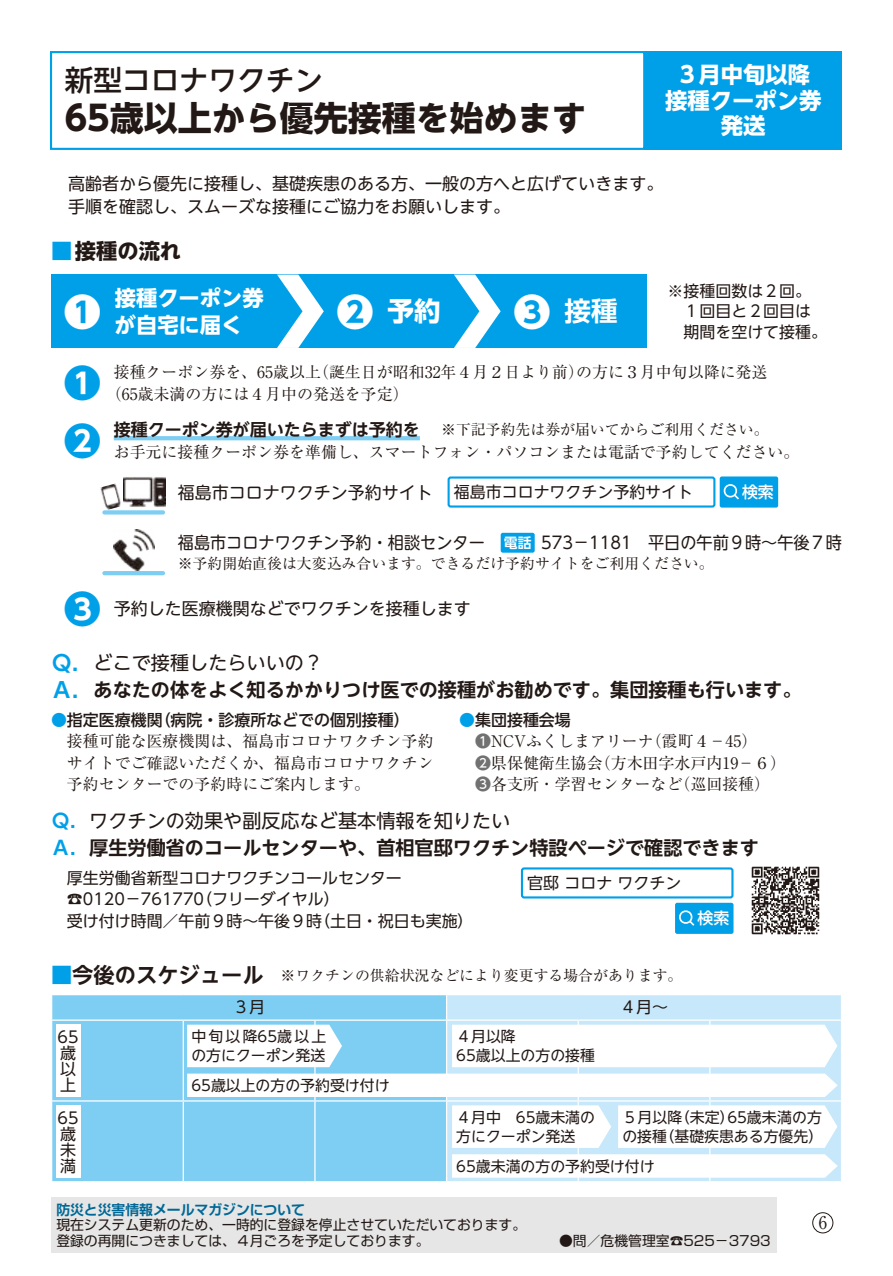
<style>
.page{position:relative;width:893px;height:1276px;background:#fff}
.page>*{position:absolute;margin:0;border:0;box-sizing:border-box;transform-origin:0 0}
.t1{font:700 37.2px "UD Shin Go NT Pr 6 N";color:#fff}
.t2{font:700 37.2px "UD Shin Go NT Pr 6 N";color:#00a0e9}
.t3{font:700 34.05px "UD Shin Go NT Pr 6";color:#221815}
.t4{font:500 28.65px "UD Shin Go NT Pr 6 N";color:#221815}
.t5{font:700 26.55px "UD Shin Go NT Pr 6 N De";color:#fff}
.t6{font:700 26.55px "UD Shin Go NT Pr 6 N";color:#fff}
.t7{font:700 22.35px/25.5px "UD Shin Go NT Pr 6 N";color:#fff;text-align:center}
.t8{font:700 21.3px "UD Shin Go NT Pr 6 N";color:#fff}
.t9{font:700 21.3px "UD Shin Go NT Pr 6 N De";color:#221815}
.t10{font:700 21.3px "UD Shin Go NT Pr 6 N";color:#221815}
.t11{font:700 19.2px "UD Shin Go NT Pr 6 N De";color:#221815}
.t12{font:19.2px "UD Shin Go NT Pr 6 N";color:#221815}
.t13{font:17.55px "Ryumin Pr 5";color:#221815;scale:.95 1}
.t14{font:16.95px/23.4px "UD Shin Go NT Pr 6 N";color:#221815}
.t15{font:16.95px "UD Shin Go NT Pr 6 N";color:#221815;scale:.95 1}
.t16{font:16.95px "UD Shin M Go Pr 6 N";color:#221815;scale:.95 1}
.t17{font:700 16.95px "UD Shin Go NT Pr 6 N De";color:#221815}
.t18{font:16.95px "UD Shin M Go Pr 6 N";color:#221815}
.t19{font:15.9px/21.3px "Ryumin Pr 6 N";color:#221815;text-align:justify}
.t20{font:15.9px/21.3px "UD Shin Go Pr 6 N";color:#221815}
.t21{font:15.9px/15.9px "UD Shin Go NT Pr 6 N";color:#221815;text-align:justify}
.t22{font:500 15.9px "UD Shin Go Pr 6 N";color:#221815}
.t23{font:500 15.9px "UD Shin Go NT Pr 6 N";color:#fff}
.t24{font:14.85px/19.2px "UD Shin Go NT Pr 6 N";color:#221815}
.t25{font:14.85px "Ryumin Pr 6 N";color:#221815}
.t26{font:13.8px "Shin Go Pr 5";color:#221815}
.t27{font:700 13.8px "Shin Go Pr 5 De";color:#006896}
.t28{font:700 13.8px "UD Shin Go NT Pr 6 N De";color:#fff}
.s1{color:#00a0e9}
.s2{font-family:"UD Shin Go NT Pr 6 N De";font-weight:700;font-size:21.3px;color:#00a0e9}
.s3{font-size:21.3px;color:#00a0e9}
.s4{font-weight:400;color:#00a0e9}
.s5{font-family:"UD Shin Go Pro";font-weight:500;color:#727171}
.s6{font-family:"UD Shin Go NT Pr 6 N De";font-weight:700;color:#00a0e9}
.s7{font-family:"UD Shin Go NT Pr 6 N";font-weight:400;color:#00a0e9}
</style>
<div class="page">
<hr style="left:102px;top:510px;width:63px;height:4px;background:#7ecef4;border-radius:2px">
<hr style="left:102px;top:571px;width:63px;height:4px;background:#7ecef4;border-radius:2px">
<div style="left:51px;top:275px;width:595px;height:73px;background:#00a0e9"></div>
<svg style="left:454px;top:275px;width:47px;height:73px"></svg>
<div style="left:50px;top:51px;width:595px;height:99px;border:2px solid #00a0e9"></div>
<div style="left:645px;top:51px;width:197px;height:99px;background:#00a0e9"></div>
<svg style="left:277px;top:275px;width:47px;height:73px"></svg>
<svg style="left:114px;top:436px;width:306px;height:4px"></svg>
<div style="left:501px;top:533px;width:34px;height:20px;background:#00a0e9;border-radius:2px"></div>
<div style="left:448px;top:476px;width:267px;height:31px;border:2px solid #00a0e9;border-radius:2px"></div>
<img style="left:124px;top:477px;width:41px;height:35px">
<img style="left:100px;top:482px;width:26px;height:29px">
<img style="left:113px;top:529px;width:41px;height:41px">
<div style="left:52px;top:995px;width:394px;height:186px;background:#7ecef4"></div>
<svg style="left:447px;top:1067px;width:394px;height:114px;background:#cae9fa"></svg>
<hr style="left:51px;top:1019px;width:132px;height:1px;background:#fff">
<hr style="left:183px;top:1019px;width:132px;height:1px;background:#fff">
<hr style="left:183px;top:1020px;width:1px;height:80px;background:#fff">
<hr style="left:315px;top:1019px;width:132px;height:1px;background:#fff">
<hr style="left:314px;top:1020px;width:2px;height:80px;background:#fff">
<hr style="left:578px;top:1020px;width:1px;height:80px;background:#fff">
<hr style="left:709px;top:1020px;width:1px;height:80px;background:#fff">
<hr style="left:51px;top:1100px;width:132px;height:1px;background:#fff">
<hr style="left:183px;top:1100px;width:132px;height:1px;background:#fff">
<hr style="left:183px;top:1101px;width:1px;height:80px;background:#fff">
<hr style="left:315px;top:1100px;width:132px;height:1px;background:#fff">
<hr style="left:314px;top:1101px;width:2px;height:80px;background:#fff">
<hr style="left:447px;top:1100px;width:131px;height:1px;background:#fff">
<hr style="left:578px;top:1100px;width:132px;height:1px;background:#fff">
<hr style="left:578px;top:1101px;width:1px;height:80px;background:#fff">
<hr style="left:710px;top:1100px;width:132px;height:1px;background:#fff">
<hr style="left:709px;top:1101px;width:1px;height:80px;background:#fff">
<div style="left:56px;top:1024px;width:24px;height:73px;background:#fff"></div>
<div style="left:56px;top:1105px;width:24px;height:72px;background:#fff"></div>
<svg style="left:187px;top:1073px;width:651px;height:24px"></svg>
<svg style="left:446px;top:995px;width:395px;height:72px"></svg>
<svg style="left:187px;top:1024px;width:155px;height:43px"></svg>
<svg style="left:618px;top:1105px;width:219px;height:43px"></svg>
<svg style="left:452px;top:1105px;width:159px;height:43px"></svg>
<svg style="left:452px;top:1154px;width:386px;height:23px"></svg>
<div style="left:521px;top:867px;width:212px;height:31px;border:2px solid #00a0e9;border-radius:2px"></div>
<div style="left:720px;top:476px;width:58px;height:31px;background:#00a0e9;border-radius:2px"></div>
<svg style="left:723px;top:484px;width:16px;height:16px"></svg>
<div style="left:675px;top:902px;width:58px;height:32px;background:#00a0e9;border-radius:2px"></div>
<svg style="left:679px;top:910px;width:16px;height:16px"></svg>
<img style="left:751px;top:866px;width:69px;height:69px">
<div style="left:51px;top:1197px;width:725px;height:55px;background:#e6e6e6"></div>
<div style="left:812px;top:1212px;width:21px;height:21px;border:1px solid #221815;border-radius:50%"></div>
<h3 class="t4" style="left:65px;top:57px;width:260px">新型コロナワクチン</h3>
<h2 class="t3" style="left:65px;top:90px;width:523px">65歳以上から優先接種を始めます</h2>
<h3 class="t7" style="left:665px;top:62px;width:158px">３月中旬以降接種クーポン券発送</h3>
<p class="t14" style="left:51px;top:171px;width:614px">　高齢者から優先に接種し、基礎疾患のある方、一般の方へと広げていきます。　手順を確認し、スムーズな接種にご協力をお願いします。</p>
<h3 class="t10" style="left:51px;top:234px;width:132px"><span class="s1">■</span>接種の流れ</h3>
<h3 class="t8" style="left:115px;top:280px;width:150px">接種クーポン券</h3>
<p class="t21" style="left:668px;top:283px;width:145px">※接種回数は２回。</p>
<h1 class="t1" style="left:64px;top:281px;width:39px">❶</h1>
<h1 class="t1" style="left:337px;top:281px;width:39px">❷</h1>
<h1 class="t1" style="left:513px;top:281px;width:39px">❸</h1>
<p class="t21" style="left:668px;top:303px;width:145px">　１回目と２回目は</p>
<h3 class="t6" style="left:388px;top:289px;width:55px">予約</h3>
<h3 class="t5" style="left:564px;top:290px;width:55px">接種</h3>
<h3 class="t8" style="left:115px;top:307px;width:129px">が自宅に届く</h3>
<p class="t21" style="left:668px;top:323px;width:161px">　期間を空けて接種。</p>
<p class="t19" style="left:313px;top:361px;width:273px">（誕生日が昭和32年４月２日より前）</p>
<p class="t19" style="left:114px;top:361px;width:209px">接種クーポン券を、65歳以上</p>
<h1 class="t2" style="left:64px;top:353px;width:39px">❶</h1>
<p class="t19" style="left:576px;top:361px;width:193px">の方に３月中旬以降に発送</p>
<p class="t19" style="left:106px;top:382px;width:304px">（65歳未満の方には４月中の発送を予定(</p>
<h1 class="t2" style="left:64px;top:410px;width:39px">❷</h1>
<p class="t17" style="left:114px;top:415px;width:308px">接種クーポン券が届いたらまずは予約を</p>
<p class="t25" style="left:441px;top:418px;width:329px">※下記予約先は券が届いてからご利用ください。</p>
<p class="t19" style="left:114px;top:441px;width:687px">お手元に接種クーポン券を準備し、スマートフォン・パソコンまたは電話で予約してください。</p>
<h1 class="t2" style="left:64px;top:578px;width:39px">❸</h1>
<p class="t18" style="left:178px;top:478px;width:257px">福島市コロナワクチン予約サイト</p>
<p class="t16" style="left:178px;top:529px;width:325px">福島市コロナワクチン予約・相談センター</p>
<p class="t23" style="left:726px;top:479px;width:49px">　検索</p>
<p class="t21" style="left:454px;top:483px;width:241px">福島市コロナワクチン予約サイト</p>
<p class="t15" style="left:541px;top:529px;width:318px">573−1181　平日の午前９時〜午後７時</p>
<p class="t25" style="left:178px;top:551px;width:537px">※予約開始直後は大変込み合います。できるだけ予約サイトをご利用ください。</p>
<p class="t28" style="left:504px;top:531px;width:29px">電話</p>
<p class="t14" style="left:114px;top:596px;width:359px">予約した医療機関などでワクチンを接種します</p>
<p class="t12" style="left:51px;top:647px;width:274px"><span class="s2">Ｑ．</span>どこで接種したらいいの?</p>
<p class="t11" style="left:51px;top:674px;width:752px"><span class="s3">Ａ．</span>あなたの体をよく知るかかりつけ医での接種がお勧めです。集団接種も行います。</p>
<p class="t22" style="left:155px;top:707px;width:257px">（病院・診療所などでの個別接種(</p>
<p class="t22" style="left:459px;top:707px;width:113px"><span class="s4">●</span>集団接種会場</p>
<p class="t22" style="left:51px;top:707px;width:113px"><span class="s4">●</span>指定医療機関</p>
<p class="t19" style="left:67px;top:730px;width:368px">接種可能な医療機関は、福島市コロナワクチン予約サイトでご確認いただくか、福島市コロナワクチン予約センターでの予約時にご案内します。</p>
<p class="t19" style="left:646px;top:730px;width:113px">（霞町４−45(</p>
<p class="t19" style="left:595px;top:730px;width:193px;text-indent:-120px"><span class="s5">❶</span>NCVふくしまアリーナ<br>（方木田字水戸内19−６(</p>
<p class="t19" style="left:475px;top:751px;width:129px"><span class="s5">❷</span>県保健衛生協会</p>
<p class="t19" style="left:475px;top:772px;width:209px"><span class="s5">❸</span>各支所・学習センターなど</p>
<p class="t19" style="left:674px;top:772px;width:97px">（巡回接種(</p>
<p class="t12" style="left:51px;top:805px;width:461px"><span class="s6">Ｑ．</span>ワクチンの効果や副反応など基本情報を知りたい</p>
<p class="t11" style="left:51px;top:832px;width:709px"><span class="s1">Ａ．</span>厚生労働省のコールセンターや、首相官邸ワクチン特設ページで確認できます</p>
<p class="t21" style="left:527px;top:874px;width:156px">官邸コロナワクチン</p>
<p class="t20" style="left:196px;top:867px;width:207px;text-indent:-129px">厚生労働省新型コロナワクチンコールセンター（フリーダイヤル(</p>
<p class="t20" style="left:67px;top:888px;width:408px">☎0120－761770<br>受け付け時間／午前９時〜午後９（時土日・祝日も実施(</p>
<p class="t23" style="left:681px;top:905px;width:49px">　検索</p>
<h3 class="t9" style="left:51px;top:958px;width:214px"><span class="s7">■</span>今後のスケジュール</h3>
<p class="t21" style="left:233px;top:999px;width:33px">３月</p>
<p class="t25" style="left:281px;top:963px;width:403px">※ワクチンの供給状況などにより変更する場合があります。</p>
<p class="t21" style="left:620px;top:999px;width:49px">４月〜</p>
<p class="t21" style="left:58px;top:1028px;width:23px">65</p>
<p class="t21" style="left:60px;top:1044px;width:17px">歳以上</p>
<p class="t24" style="left:191px;top:1026px;width:136px">中旬以降65歳以上の方にクーポン発送</p>
<p class="t24" style="left:191px;top:1075px;width:200px">65歳以上の方の予約受け付け</p>
<p class="t24" style="left:456px;top:1026px;width:140px">４月以降<br>65歳以上の方の接種</p>
<p class="t21" style="left:58px;top:1109px;width:23px">65</p>
<p class="t21" style="left:60px;top:1125px;width:17px">歳未満</p>
<p class="t24" style="left:675px;top:1107px;width:61px">（未定）</p>
<p class="t24" style="left:660px;top:1107px;width:165px;text-indent:-37px">５月以降<br>（基礎疾患ある方優先(</p>
<p class="t24" style="left:456px;top:1107px;width:140px">４月中　65歳未満の方にクーポン発送</p>
<p class="t24" style="left:456px;top:1156px;width:200px">65歳未満の方の予約受け付け</p>
<p class="t24" style="left:727px;top:1107px;width:96px">65歳未満の方</p>
<p class="t24" style="left:622px;top:1126px;width:46px">の接種</p>
<p class="t27" style="left:56px;top:1198px;width:250px">防災と災害情報メールマガジンについて</p>
<p class="t26" style="left:56px;top:1213px;width:471px">現在システム更新のため、一時的に登録を停止させていただいております。</p>
<p class="t26" style="left:56px;top:1229px;width:375px">登録の再開につきましては、４月ごろを予定しております。</p>
<p class="t26" style="left:559px;top:1229px;width:213px">●問／危機管理室☎525－3793</p>
<p class="t13" style="left:819px;top:1208px;width:10px">6</p>
</div>
